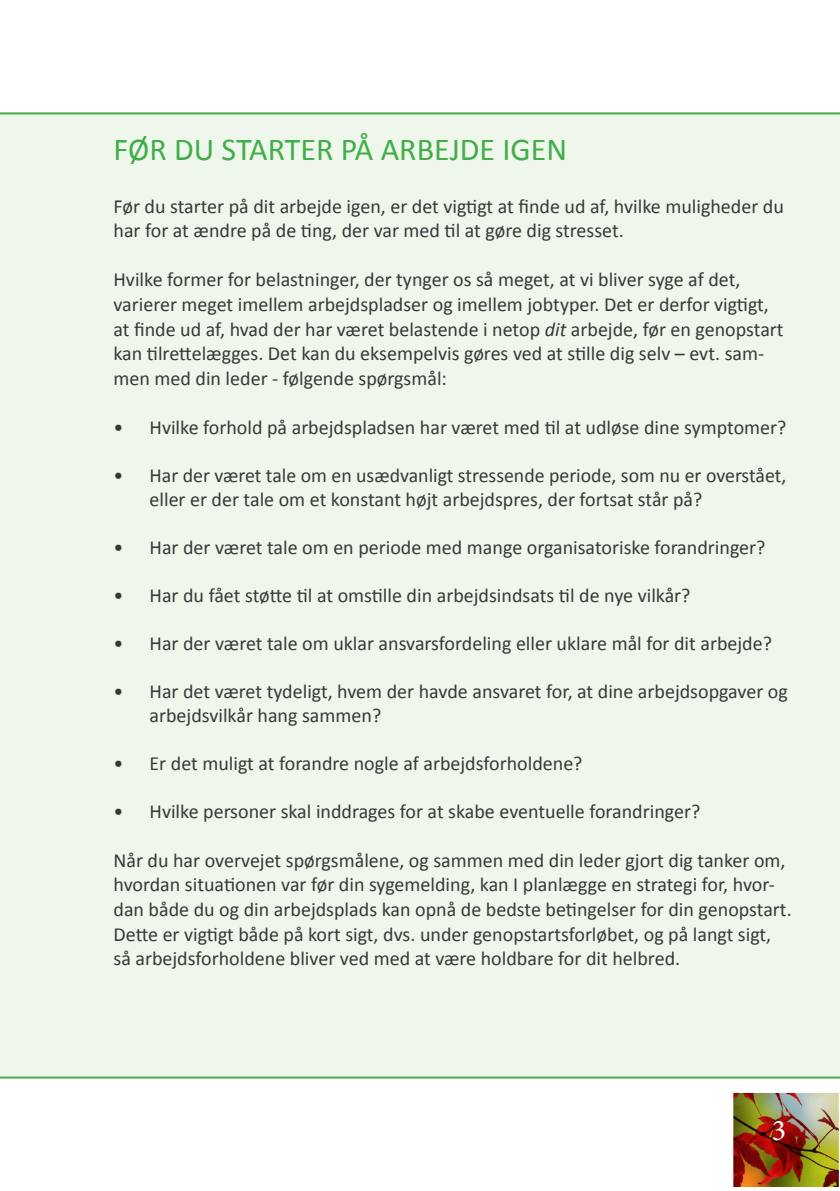
<style>
.page{position:relative;width:840px;height:1191px;background:#fff}
.page>*{position:absolute;margin:0;border:0;box-sizing:border-box;transform-origin:0 0}
.overskrift_1{font:32px "Calibri";color:#40ae49}
.t1{font:30px "Minion Pro";color:#fff}
.brødtekst{font:20px/24.6px "Calibri";color:#383839}
.s1{font-style:italic}
</style>
<div class="page">
<img style="left:733px;top:1092px;width:106px;height:95px">
<div style="left:0;top:112px;width:839px;height:966px;background:#eff6ec"></div>
<p class="overskrift_1" style="left:113px;top:129px;width:455px">FØR DU STARTER PÅ ARBEJDE IGEN</p>
<p class="brødtekst" style="left:113px;top:193px;width:671px">Før du starter på dit arbejde igen, er det vigtigt at finde ud af, hvilke muligheder du har for at ændre på de ting, der var med til at gøre dig stresset.</p>
<p class="brødtekst" style="left:113px;top:266px;width:671px">Hvilke former for belastninger, der tynger os så meget, at vi bliver syge af det, varierer meget imellem arbejdspladser og imellem jobtyper. Det er derfor vigtigt, at finde ud af, hvad der har været belastende i netop <span class="s1">dit</span> arbejde, før en genopstart kan tilrettelægges. Det kan du eksempelvis gøres ved at stille dig selv – evt. sam&shy;men med din leder - følgende spørgsmål:</p>
<p class="brødtekst" style="left:113px;top:413px;width:674px">• Hvilke forhold på arbejdspladsen har været med til at udløse dine symptomer?</p>
<p class="brødtekst" style="left:149px;top:462px;width:638px;line-height:24px;text-indent:-36px">• Har der været tale om en usædvanligt stressende periode, som nu er overstået, eller er der tale om et konstant højt arbejdspres, der fortsat står på?</p>
<p class="brødtekst" style="left:113px;top:533px;width:653px">• Har der været tale om en periode med mange organisatoriske forandringer?</p>
<p class="brødtekst" style="left:113px;top:581px;width:578px">• Har du fået støtte til at omstille din arbejdsindsats til de nye vilkår?</p>
<p class="brødtekst" style="left:113px;top:629px;width:659px">• Har der været tale om uklar ansvarsfordeling eller uklare mål for dit arbejde?</p>
<p class="brødtekst" style="left:149px;top:678px;width:639px;line-height:24px;text-indent:-36px">• Har det været tydeligt, hvem der havde ansvaret for, at dine arbejdsopgaver og arbejdsvilkår hang sammen?</p>
<p class="brødtekst" style="left:113px;top:749px;width:470px">• Er det muligt at forandre nogle af arbejdsforholdene?</p>
<p class="brødtekst" style="left:113px;top:797px;width:588px">• Hvilke personer skal inddrages for at skabe eventuelle forandringer?</p>
<p class="brødtekst" style="left:113px;top:847px;width:679px">Når du har overvejet spørgsmålene, og sammen med din leder gjort dig tanker om, hvordan situationen var før din sygemelding, kan I planlægge en strategi for, hvor&shy;dan både du og din arbejdsplads kan opnå de bedste betingelser for din genopstart.<br>Dette er vigtigt både på kort sigt, dvs. under genopstartsforløbet, og på langt sigt, så arbejdsforholdene bliver ved med at være holdbare for dit helbred.</p>
<p class="t1" style="left:771px;top:1109px;width:16px">3</p>
</div>
